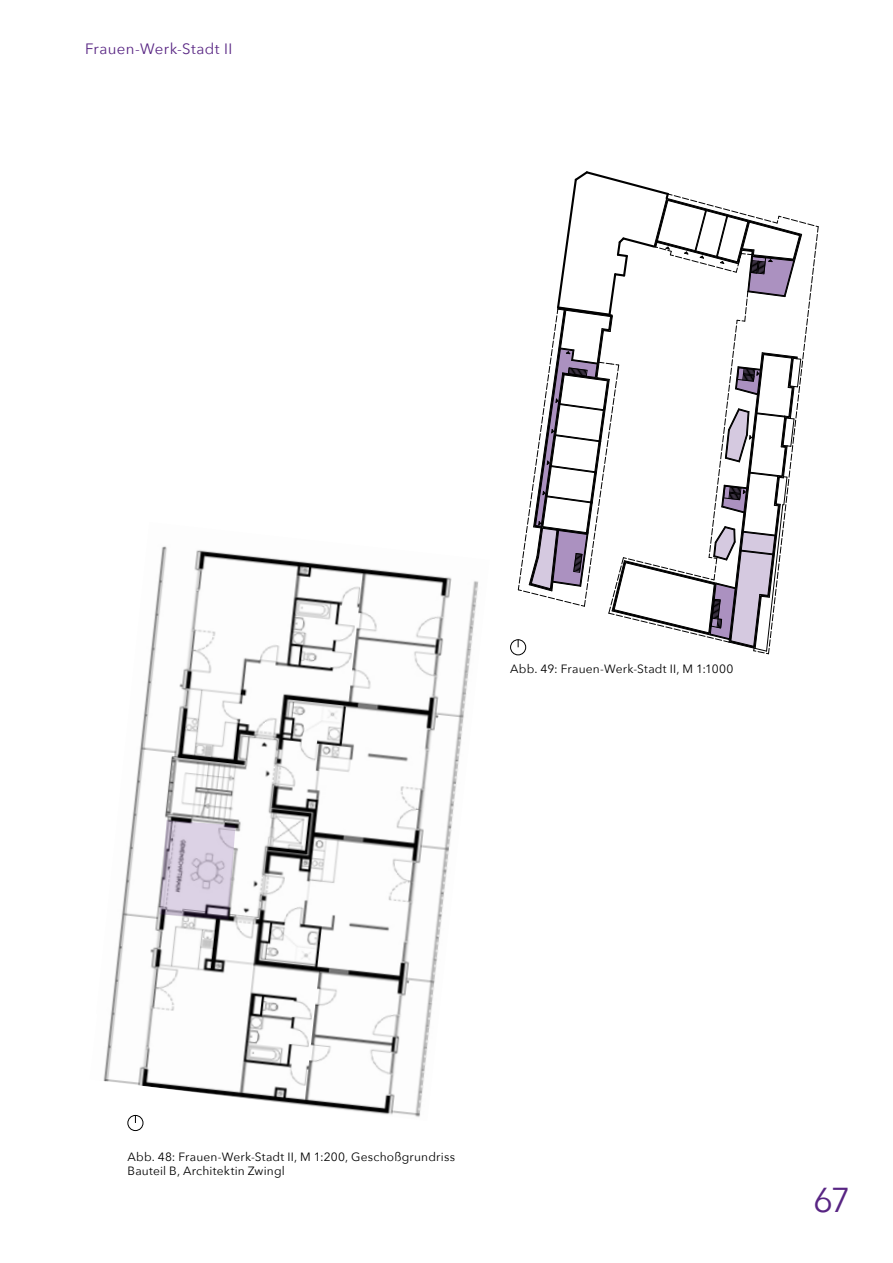
<style>
.page{position:relative;width:893px;height:1263px;background:#fff}
.page>*{position:absolute;margin:0;border:0;box-sizing:border-box;transform-origin:0 0}
.t1{font:34.5px "Avenir Next";color:#582583}
.t2{font:15px "Avenir Next";letter-spacing:.025em;color:#582583}
.t3{font:12px/14.4px "Avenir Next";letter-spacing:.015em;color:#000}
</style>
<div class="page">
<img style="left:103px;top:546px;width:376px;height:575px">
<svg style="left:159px;top:820px;width:77px;height:99px;background:#c7bfcf"></svg>
<div style="left:128px;top:1115px;width:15px;height:16px;border:1px solid #000;border-radius:50%"></div>
<div style="left:510px;top:639px;width:16px;height:16px;border:1px solid #000;border-radius:50%"></div>
<svg style="left:518px;top:171px;width:301px;height:483px"></svg>
<p class="t2" style="left:85px;top:36px;width:149px">Frauen-Werk-Stadt II</p>
<p class="t3" style="left:510px;top:661px;width:225px">Abb. 49: Frauen-Werk-Stadt II, M 1:1000</p>
<p class="t3" style="left:128px;top:1149px;width:329px">Abb. 48: Frauen-Werk-Stadt II, M 1:200, Geschoßgrundriss<br>Bauteil B, Architektin Zwingl</p>
<h1 class="t1" style="left:813px;top:1171px;width:39px">67</h1>
</div>
